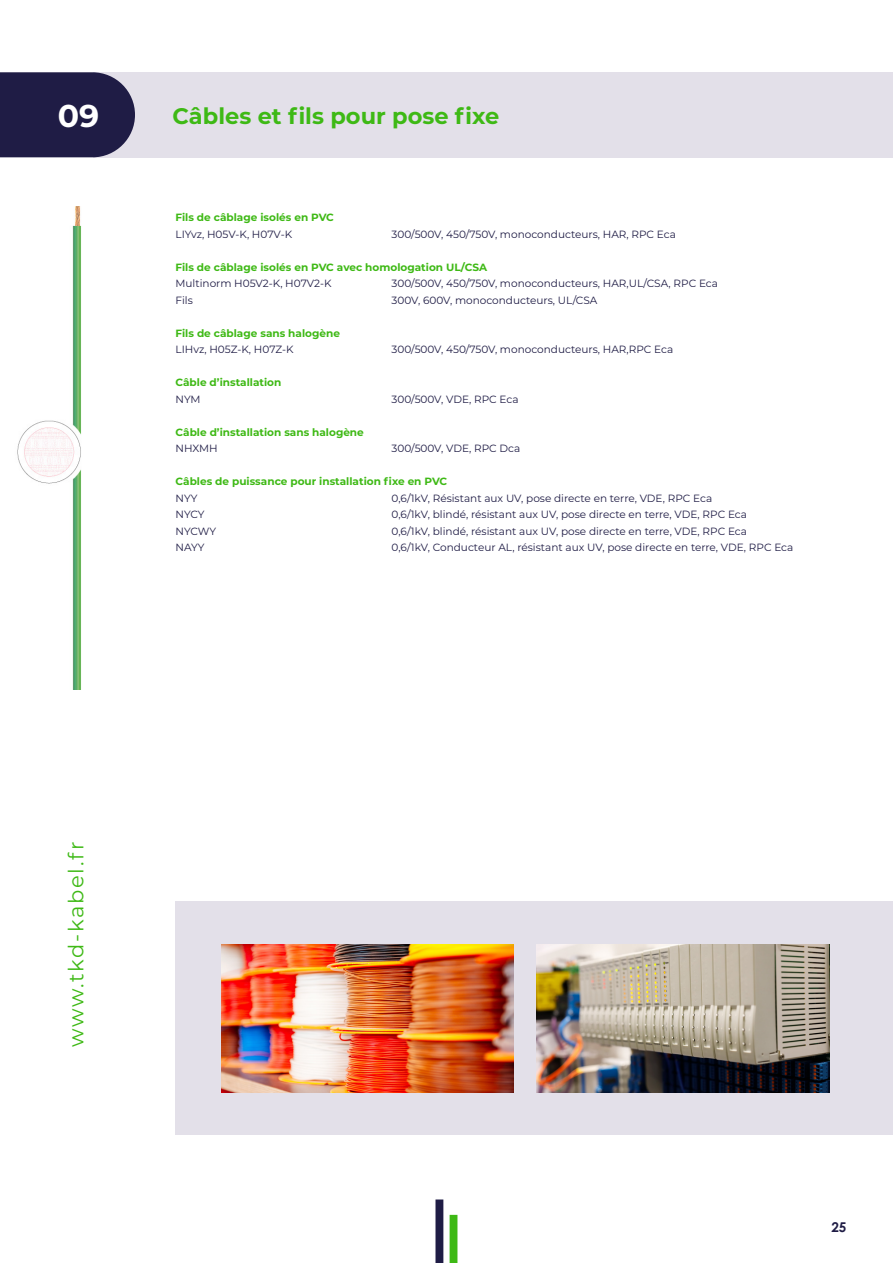
<style>
.page{position:relative;width:893px;height:1263px;background:#fff}
.page>*{position:absolute;margin:0;border:0;box-sizing:border-box;transform-origin:0 0}
.t1{font:700 31.5px "Montserrat";color:#fff}
.t2{font:700 22.5px "Montserrat";color:#3eb915}
.t3{font:21px "Montserrat";letter-spacing:.075em;color:#3eb915}
.t4{font:700 13.5px "Century Gothic";color:#1f1c45}
.t5{font:10.5px "Montserrat";color:#1f1c45}
.t6{font:700 10.5px "Montserrat";color:#3eb915}
</style>
<div class="page">
<div style="left:435px;top:1199px;width:8px;height:64px;background:#1f1c45"></div>
<div style="left:450px;top:1215px;width:7px;height:48px;background:#3eb915"></div>
<div style="left:94px;top:72px;width:799px;height:85px;background:#e3e0e9"></div>
<svg style="left:0;top:72px;width:135px;height:85px;background:#2c2950"></svg>
<img style="left:17px;top:206px;width:64px;height:484px">
<div style="left:176px;top:901px;width:717px;height:234px;background:#e3e0e9"></div>
<img style="left:221px;top:944px;width:293px;height:149px">
<img style="left:537px;top:944px;width:292px;height:149px">
<h1 class="t1" style="left:58px;top:93px;width:43px">09</h1>
<h2 class="t2" style="left:173px;top:99px;width:328px">Câbles et fils pour pose fixe</h2>
<p class="t6" style="left:176px;top:210px;width:160px">Fils de câblage isolés en PVC</p>
<p class="t5" style="left:176px;top:227px;width:118px">LIYvz, H05V-K, H07V-K</p>
<p class="t5" style="left:391px;top:227px;width:286px">300/500V, 450/750V, monoconducteurs, HAR, RPC Eca</p>
<p class="t6" style="left:176px;top:259px;width:313px">Fils de câblage isolés en PVC avec homologation UL/CSA</p>
<p class="t5" style="left:176px;top:276px;width:158px">Multinorm H05V2-K, H07V2-K</p>
<p class="t5" style="left:391px;top:276px;width:328px">300/500V, 450/750V, monoconducteurs, HAR,UL/CSA, RPC Eca</p>
<p class="t5" style="left:176px;top:293px;width:19px">Fils</p>
<p class="t5" style="left:392px;top:293px;width:207px">300V, 600V, monoconducteurs, UL/CSA</p>
<p class="t6" style="left:176px;top:325px;width:166px">Fils de câblage sans halogène</p>
<p class="t5" style="left:176px;top:342px;width:120px">LIHvz, H05Z-K, H07Z-K</p>
<p class="t5" style="left:392px;top:342px;width:283px">300/500V, 450/750V, monoconducteurs, HAR,RPC Eca</p>
<p class="t6" style="left:176px;top:375px;width:107px">Câble d’installation</p>
<p class="t5" style="left:176px;top:392px;width:27px">NYM</p>
<p class="t5" style="left:392px;top:392px;width:129px">300/500V, VDE, RPC Eca</p>
<p class="t6" style="left:176px;top:424px;width:190px">Câble d’installation sans halogène</p>
<p class="t5" style="left:176px;top:441px;width:44px">NHXMH</p>
<p class="t5" style="left:392px;top:441px;width:130px">300/500V, VDE, RPC Dca</p>
<p class="t6" style="left:176px;top:474px;width:273px">Câbles de puissance pour installation fixe en PVC</p>
<p class="t5" style="left:176px;top:491px;width:23px">NYY</p>
<p class="t5" style="left:392px;top:491px;width:322px">0,6/1kV, Résistant aux UV, pose directe en terre, VDE, RPC Eca</p>
<p class="t5" style="left:176px;top:507px;width:30px">NYCY</p>
<p class="t5" style="left:392px;top:507px;width:357px">0,6/1kV, blindé, résistant aux UV, pose directe en terre, VDE, RPC Eca</p>
<p class="t5" style="left:176px;top:524px;width:42px">NYCWY</p>
<p class="t5" style="left:392px;top:524px;width:357px">0,6/1kV, blindé, résistant aux UV, pose directe en terre, VDE, RPC Eca</p>
<p class="t5" style="left:176px;top:540px;width:30px">NAYY</p>
<p class="t5" style="left:392px;top:540px;width:403px">0,6/1kV, Conducteur AL, résistant aux UV, pose directe en terre, VDE, RPC Eca</p>
<h3 class="t3" style="left:62px;top:1047px;width:207px;rotate:-90deg">www.tkd-kabel.fr</h3>
<p class="t4" style="left:831px;top:1217px;width:17px">25</p>
</div>
